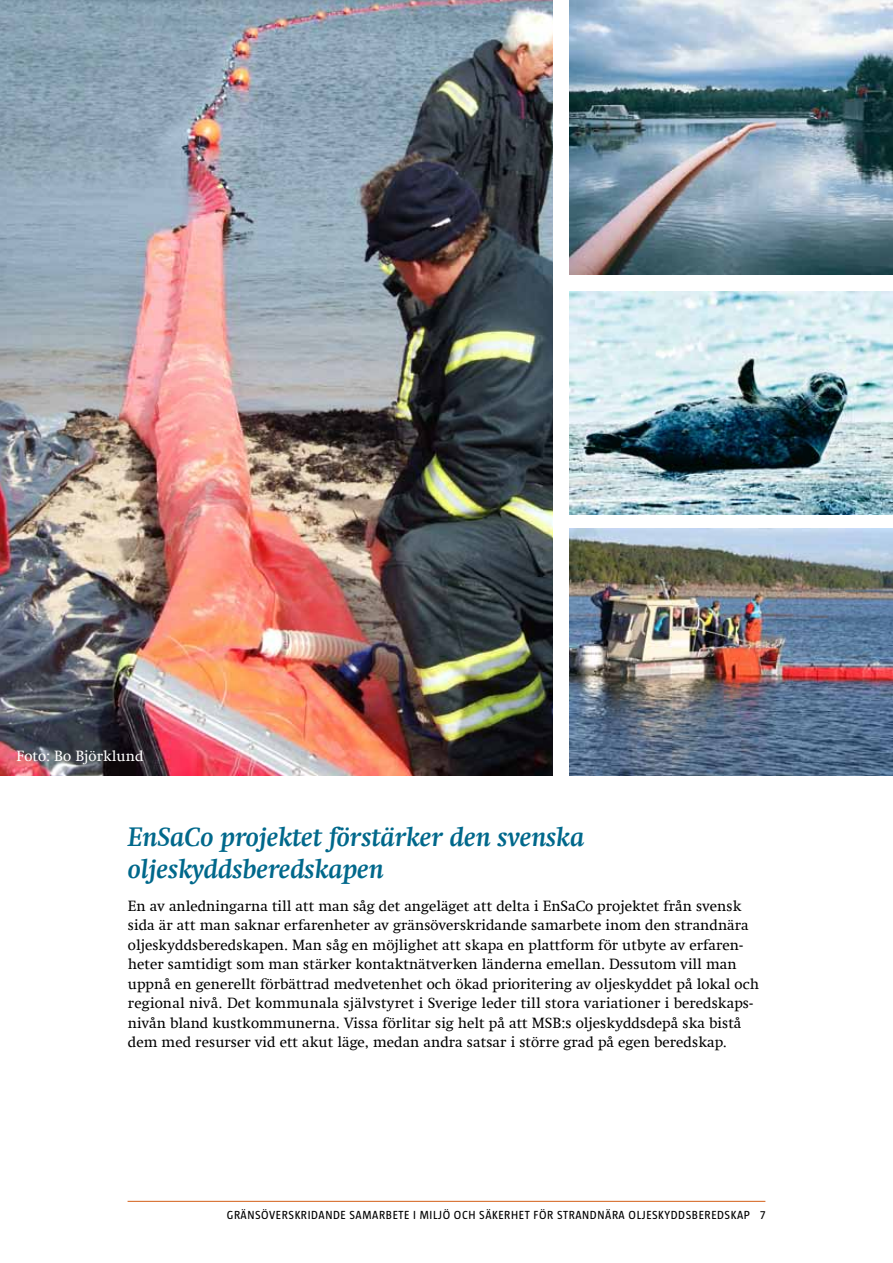
<style>
.page{position:relative;width:893px;height:1263px;background:#fff}
.page>*{position:absolute;margin:0;border:0;box-sizing:border-box;transform-origin:0 0}
.t1{font:italic 700 27px/32.4px "Swift Com";letter-spacing:-.01em;color:#00688b}
.t2{font:15px/19.5px "Swift Com";color:#000}
.t3{font:15px "Swift Com";color:#fff}
.t4{font:12px "Taz";letter-spacing:.07em;color:#000}
</style>
<div class="page">
<hr style="left:128px;top:1201px;width:637px;height:1px;background:#d35f17">
<img style="left:570px;top:529px;width:323px;height:246px">
<img style="left:0;top:0;width:553px;height:775px">
<img style="left:570px;top:0;width:323px;height:275px">
<img style="left:570px;top:292px;width:323px;height:222px">
<p class="t3" style="left:17px;top:747px;width:128px">Foto: Bo Björklund</p>
<h1 class="t1" style="left:128px;top:820px;width:458px">EnSaCo projektet förstärker den svenska oljeskyddsberedskapen</h1>
<p class="t2" style="left:128px;top:896px;width:633px">En av anledningarna till att man såg det angeläget att delta i EnSaCo projektet från svensk sida är att man saknar erfarenheter av gränsöverskridande samarbete inom den strandnära oljeskyddsberedskapen. Man såg en möjlighet att skapa en plattform för utbyte av erfaren&shy;heter samtidigt som man stärker kontaktnätverken länderna emellan. Dessutom vill man uppnå en generellt förbättrad medvetenhet och ökad prioritering av oljeskyddet på lokal och regional nivå. Det kommunala självstyret i Sverige leder till stora variationer i beredskaps&shy;nivån bland kustkommunerna. Vissa förlitar sig helt på att MSB:s oljeskyddsdepå ska bistå dem med resurser vid ett akut läge, medan andra satsar i större grad på egen beredskap.</p>
<p class="t4" style="left:227px;top:1208px;width:540px">GRÄNSÖVERSKRIDANDE SAMARBETE I MILJÖ OCH SÄKERHET FÖR STRANDNÄRA OLJESKYDDSBEREDSKAP 7</p>
</div>
